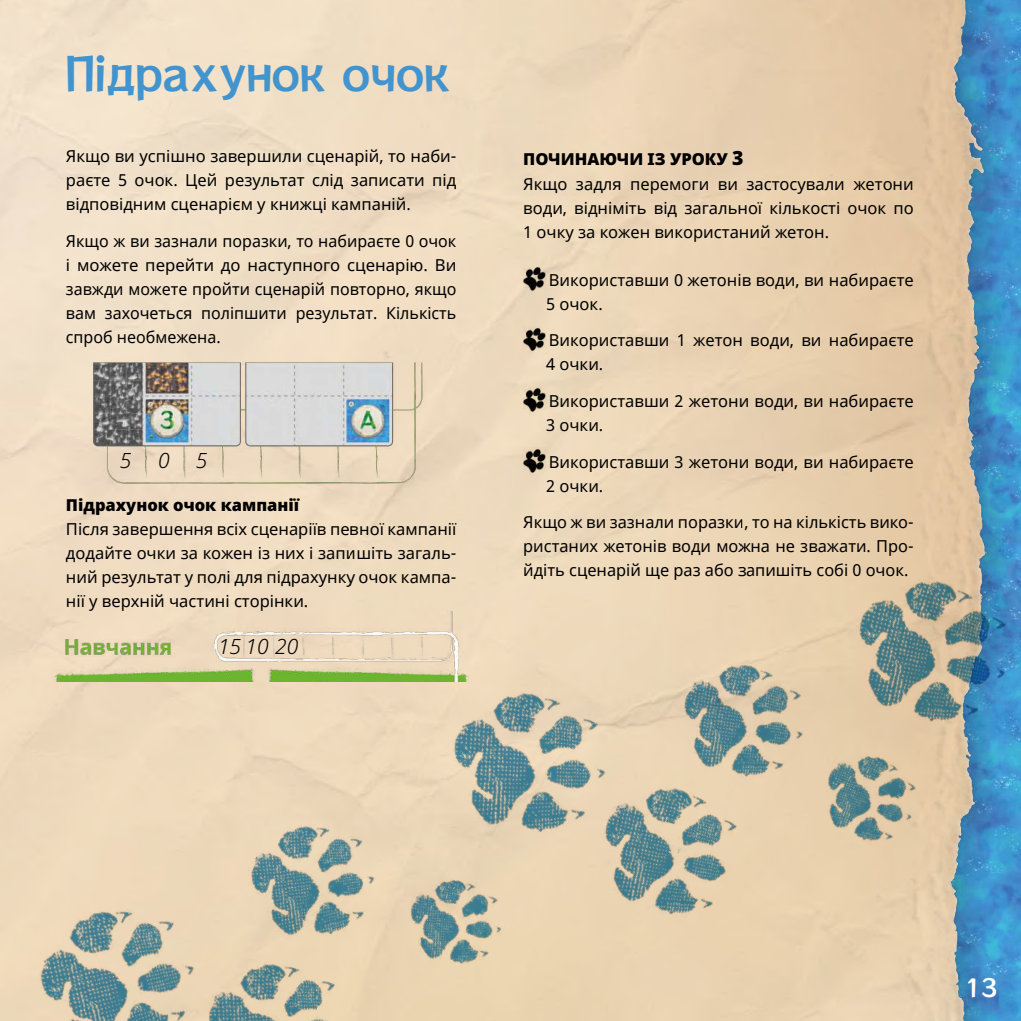
<style>
.page{position:relative;width:1021px;height:1021px;background:#fff}
.page>*{position:absolute;margin:0;border:0;box-sizing:border-box;transform-origin:0 0}
.t1{font:45px "Rockn Roll One UA Regular";color:#4294cf}
.t2{font:24px "Rockn Roll One UA Regular";color:#fff}
.t3{font:italic 300 21px "Noto Sans";color:#000}
.t4{font:16.5px/24px "Noto Sans";color:#000}
.t5{font:900 16.5px "Noto Sans";color:#000}
.s1{font-weight:900}
.s2{font-weight:900;font-size:19.5px}
</style>
<div class="page">
<img style="left:1px;top:0;width:1019px;height:636px">
<img style="left:0;top:0;width:1px;height:1020px">
<div style="left:48px;top:604px;width:302px;height:32px;background:#efdbbf"></div>
<img style="left:45px;top:344px;width:425px;height:157px">
<img style="left:523px;top:265px;width:26px;height:28px">
<img style="left:523px;top:326px;width:26px;height:28px">
<img style="left:523px;top:387px;width:26px;height:27px">
<img style="left:0;top:636px;width:350px;height:384px">
<img style="left:350px;top:445px;width:670px;height:575px">
<img style="left:741px;top:525px;width:279px;height:303px">
<h1 class="t1" style="left:66px;top:45px;width:387px">Підрахунок очок</h1>
<p class="t4" style="left:66px;top:145px;width:392px;text-align:justify">Якщо ви успішно завершили сценарій, то наби&shy;раєте 5 очок. Цей результат слід записати під відповідним сценарієм у книжці кампаній.</p>
<p class="t4" style="left:66px;top:230px;width:392px;text-align:justify">Якщо ж ви зазнали поразки, то набираєте 0 очок і можете перейти до наступного сценарію. Ви завжди можете пройти сценарій повторно, якщо вам захочеться поліпшити результат. Кількість спроб необмежена.</p>
<p class="t3" style="left:120px;top:445px;width:13px">5</p>
<p class="t3" style="left:158px;top:445px;width:50px">0 5</p>
<p class="t5" style="left:66px;top:496px;width:235px">Підрахунок очок кампанії</p>
<p class="t4" style="left:66px;top:517px;width:392px;text-align:justify">Після завершення всіх сценаріїв певної кампанії додайте очки за кожен із них і запишіть загаль&shy;ний результат у полі для підрахунку очок кампа&shy;нії у верхній частині сторінки.</p>
<p class="t3" style="left:218px;top:631px;width:82px">15 10 20</p>
<p class="t4" style="left:523px;top:148px;width:392px"><span class="s1">ПОЧИНАЮЧИ ІЗ УРОКУ</span> <span class="s2">3<br></span>Якщо задля перемоги ви застосували жетони води, відніміть від загальної кількості очок по 1 очку за кожен використаний жетон.</p>
<p class="t4" style="left:546px;top:268px;width:369px">Використавши 0 жетонів води, ви набираєте<br>5 очок.</p>
<p class="t4" style="left:546px;top:329px;width:369px">Використавши 1 жетон води, ви набираєте<br>4 очки.</p>
<p class="t4" style="left:546px;top:390px;width:369px">Використавши 2 жетони води, ви набираєте<br>3 очки.</p>
<p class="t4" style="left:546px;top:450px;width:369px">Використавши 3 жетони води, ви набираєте<br>2 очки.</p>
<p class="t4" style="left:523px;top:510px;width:392px;text-align:justify">Якщо ж ви зазнали поразки, то на кількість вико&shy;ристаних жетонів води можна не зважати. Про&shy;йдіть сценарій ще раз або запишіть собі 0 очок.</p>
<h2 class="t2" style="left:964px;top:972px;width:35px">13</h2>
</div>
